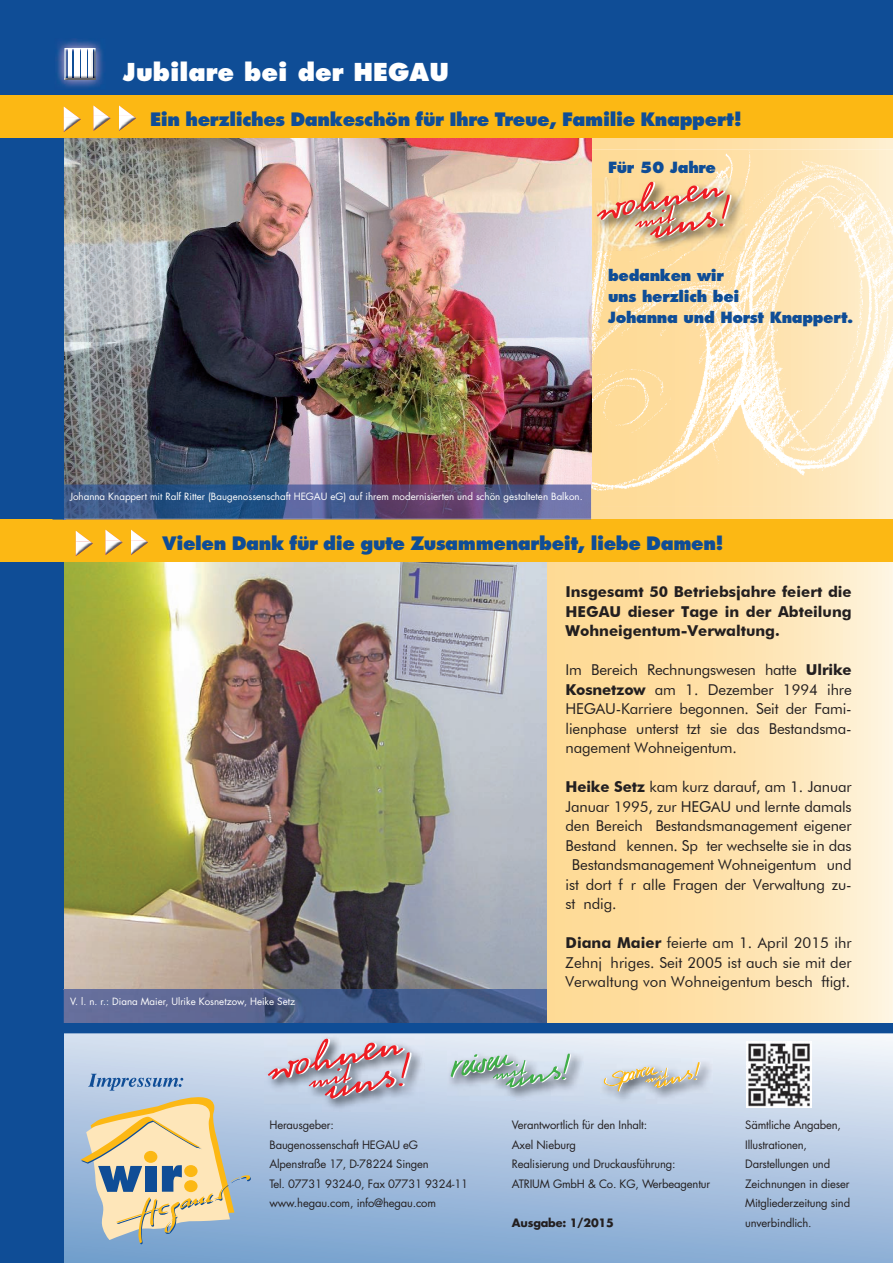
<style>
.page{position:relative;width:893px;height:1263px;background:#fff}
.page>*{position:absolute;margin:0;border:0;box-sizing:border-box;transform-origin:0 0}
.t1{font:800 24px "Futura";color:#fff}
.t2{font:800 18px "Futura";letter-spacing:-.02em;color:#0f4d96}
.t3{font:15px/19.5px "Futura BT";letter-spacing:-.01em;color:#231f20;text-align:justify}
.t4{font:700 15px/19.5px "Futura BT";color:#231f20;text-align:justify}
.t5{font:800 15px/21px "Futura";letter-spacing:-.02em;color:#0f4d96}
.t6{font:11.25px/19.5px "Futura";letter-spacing:-.015em;color:#231f20}
.t7{font:700 11.25px "Futura";letter-spacing:-.015em;color:#231f20}
.t8{font:9.75px "Futura";color:#fff}
.s1{font-weight:700}
</style>
<div class="page">
<svg style="left:591px;top:138px;width:302px;height:381px;background:#fee1ab"></svg>
<img style="left:591px;top:149px;width:302px;height:357px">
<div style="left:546px;top:562px;width:347px;height:461px;background:linear-gradient(to right,#fed68b,#fef1d6)"></div>
<img style="left:64px;top:138px;width:527px;height:346px">
<div style="left:0;top:1023px;width:893px;height:10px;background:#0f4d96"></div>
<svg style="left:64px;top:1033px;width:829px;height:230px;background:#adc4e0"></svg>
<img style="left:64px;top:562px;width:483px;height:428px">
<div style="left:0;top:0;width:64px;height:1263px;background:#0f4d96"></div>
<div style="left:0;top:0;width:893px;height:96px;background:#0f4d96"></div>
<div style="left:0;top:95px;width:893px;height:43px;background:#fcb814"></div>
<img style="left:56px;top:39px;width:47px;height:49px">
<img style="left:64px;top:48px;width:32px;height:31px">
<img style="left:64px;top:107px;width:14px;height:10px">
<img style="left:64px;top:117px;width:17px;height:14px">
<img style="left:93px;top:105px;width:15px;height:11px">
<img style="left:93px;top:116px;width:18px;height:14px">
<img style="left:119px;top:105px;width:14px;height:11px">
<img style="left:119px;top:116px;width:17px;height:14px">
<img style="left:265px;top:1035px;width:159px;height:76px">
<svg style="left:267px;top:1035px;width:145px;height:64px;background:#c6afbb"></svg>
<img style="left:447px;top:1050px;width:137px;height:50px">
<svg style="left:451px;top:1053px;width:120px;height:35px;background:#aac4bc"></svg>
<img style="left:600px;top:1059px;width:113px;height:45px">
<svg style="left:604px;top:1062px;width:97px;height:29px;background:#ccc9bc"></svg>
<div style="left:0;top:519px;width:893px;height:43px;background:#fcb814"></div>
<img style="left:76px;top:531px;width:14px;height:10px">
<img style="left:76px;top:541px;width:17px;height:14px">
<img style="left:105px;top:530px;width:14px;height:10px">
<img style="left:105px;top:540px;width:18px;height:14px">
<img style="left:131px;top:530px;width:14px;height:10px">
<img style="left:131px;top:540px;width:17px;height:14px">
<svg style="left:81px;top:1074px;width:170px;height:170px;background:#c2c3b6"></svg>
<img style="left:746px;top:1042px;width:65px;height:65px">
<img style="left:594px;top:178px;width:150px;height:73px">
<img style="left:596px;top:178px;width:135px;height:60px">
<svg style="left:52px;top:484px;width:539px;height:36px;background:#4c5886"></svg>
<svg style="left:546px;top:990px;width:1px;height:33px"></svg>
<img style="left:64px;top:990px;width:482px;height:33px">
<svg style="left:63px;top:990px;width:1px;height:33px"></svg>
<h1 class="t1" style="left:123px;top:58px;width:327px">Jubilare bei der HEGAU</h1>
<p class="t2" style="left:150px;top:108px;width:593px">Ein herzliches Dankeschön für Ihre Treue, Familie Knappert!</p>
<p class="t5" style="left:608px;top:157px;width:110px">Für 50 Jahre</p>
<p class="t5" style="left:608px;top:265px;width:247px">bedanken wir<br>uns herzlich bei<br>Johanna und Horst Knappert.</p>
<p class="t8" style="left:70px;top:490px;width:514px">Johanna Knappert mit Ralf Ritter (Baugenossenschaft HEGAU eG) auf ihrem modernisierten und schön gestalteten Balkon.</p>
<p class="t2" style="left:162px;top:532px;width:563px">Vielen Dank für die gute Zusammenarbeit, liebe Damen!</p>
<p class="t4" style="left:566px;top:582px;width:288px">Insgesamt 50 Betriebsjahre feiert die HEGAU dieser Tage in der Abteilung Wohneigentum-Verwaltung.</p>
<p class="t3" style="left:566px;top:660px;width:288px">Im Bereich Rechnungswesen hatte <span class="s1">Ulrike Kosnetzow</span> am 1. Dezember 1994 ihre HEGAU-Karriere begonnen. Seit der Fami&shy;lienphase unterstŸtzt sie das Bestandsma&shy;nagement Wohneigentum.</p>
<p class="t3" style="left:566px;top:777px;width:288px"><span class="s1">Heike Setz</span> kam kurz darauf, am 1. Januar Januar 1995, zur HEGAU und lernte damals den Bereich ãBestandsmanagement eigener BestandÒkennen. SpŠter wechselte sie in das ãBestandsmanagement WohneigentumÒund ist dort fŸr alle Fragen der Verwaltung zu&shy;stŠndig.</p>
<p class="t3" style="left:566px;top:933px;width:288px"><span class="s1">Diana Maier</span> feierte am 1. April 2015 ihr ZehnjŠhriges. Seit 2005 ist auch sie mit der Verwaltung von Wohneigentum beschŠftigt.</p>
<p class="t8" style="left:70px;top:995px;width:227px">V. l. n. r.: Diana Maier, Ulrike Kosnetzow, Heike Setz</p>
<p class="t6" style="left:269px;top:1115px;width:200px">Herausgeber:<br>Baugenossenschaft HEGAU eG<br>Alpenstraße 17, D-78224 Singen<br>Tel. 07731 9324-0, Fax 07731 9324-11 www.hegau.com, info@hegau.com</p>
<p class="t6" style="left:512px;top:1115px;width:200px">Verantwortlich für den Inhalt:<br>Axel Nieburg<br>Realisierung und Druckausführung:<br>ATRIUM GmbH &amp; Co. KG, Werbeagentur</p>
<p class="t7" style="left:512px;top:1215px;width:103px">Ausgabe: 1/2015</p>
<p class="t6" style="left:745px;top:1115px;width:106px">Sämtliche Angaben,<br>Illustrationen,<br>Darstellungen und<br>Zeichnungen in dieser<br>Mitgliederzeitung sind unverbindlich.</p>
</div>
